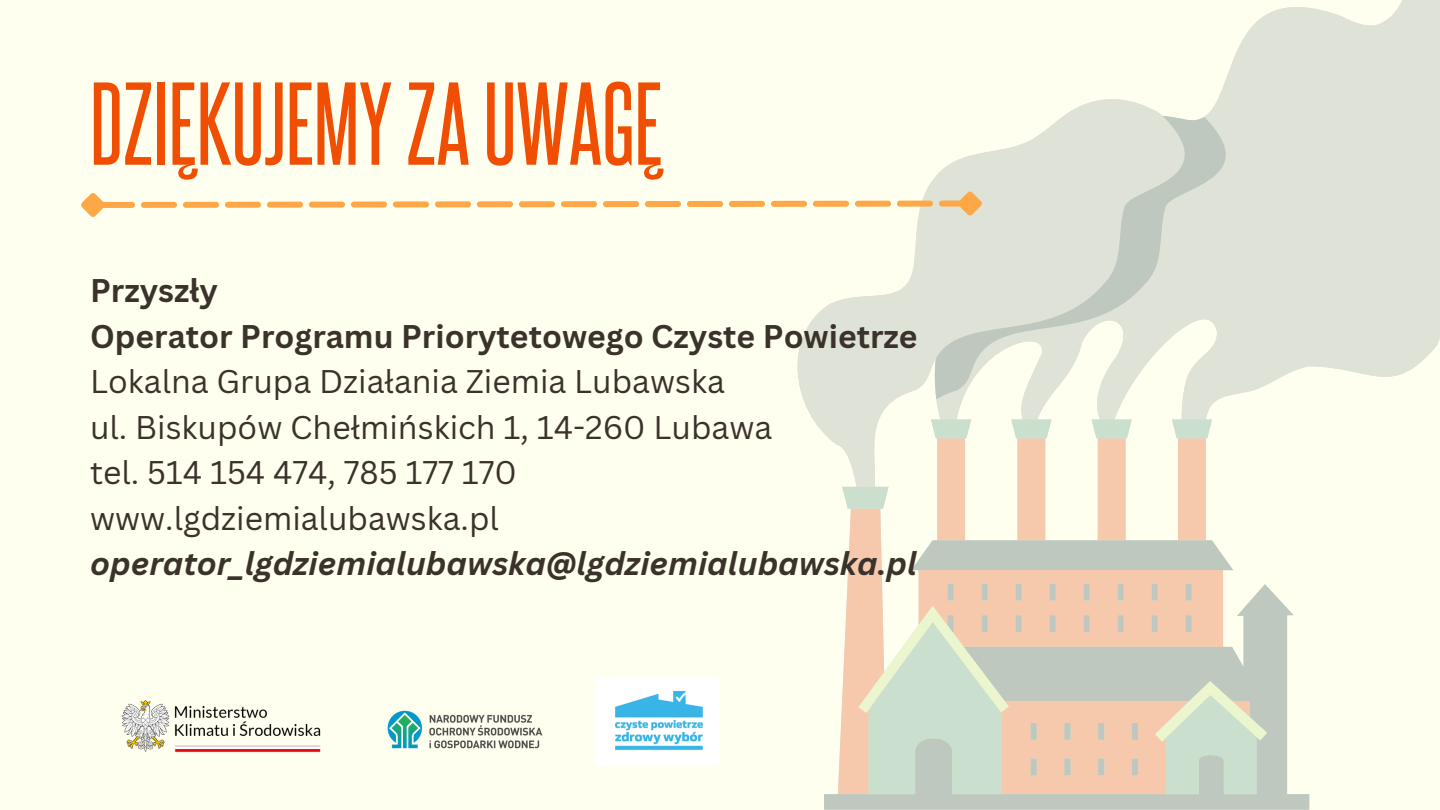
<style>
.page{position:relative;width:1440px;height:810px;background:#ffffef}
.page>*{position:absolute;margin:0;border:0;box-sizing:border-box;transform-origin:0 0}
.t1{font:100px "Aka Acid Steelfish";color:#f04f03}
.t2{font:31.9px/45.5px "Canva Sans";color:#3a322b}
.t3{font:700 31.9px/45.5px "Canva Sans";color:#3a322b}
.t4{font:italic 700 31.9px "Canva Sans";color:#3a322b}
</style>
<div class="page">
<svg style="left:797px;top:0;width:643px;height:433px"></svg>
<svg style="left:824px;top:116px;width:485px;height:694px;fill:#dfe2d6"></svg>
<svg style="left:842px;top:419px;width:415px;height:375px"></svg>
<svg style="left:859px;top:606px;width:408px;height:136px;background:#dad3be"></svg>
<svg style="left:81px;top:186px;width:907px;height:36px"></svg>
<img style="left:122px;top:700px;width:199px;height:53px">
<img style="left:597px;top:679px;width:123px;height:86px">
<img style="left:387px;top:710px;width:156px;height:39px">
<h1 class="t1" style="left:90px;top:90px;width:574px">DZIĘKUJEMYZAUWAGĘ</h1>
<p class="t3" style="left:90px;top:267px;width:829px">Przyszły<br>Operator Programu Priorytetowego Czyste Powietrze</p>
<p class="t2" style="left:90px;top:358px;width:684px">Lokalna Grupa Działania Ziemia Lubawska<br>ul. Biskupów Chełmińskich 1, 14-260 Lubawa tel. 514 154 474, 785 177 170 www.lgdziemialubawska.pl</p>
<p class="t4" style="left:90px;top:541px;width:828px">operator_lgdziemialubawska@lgdziemialubawska.pl</p>
</div>
